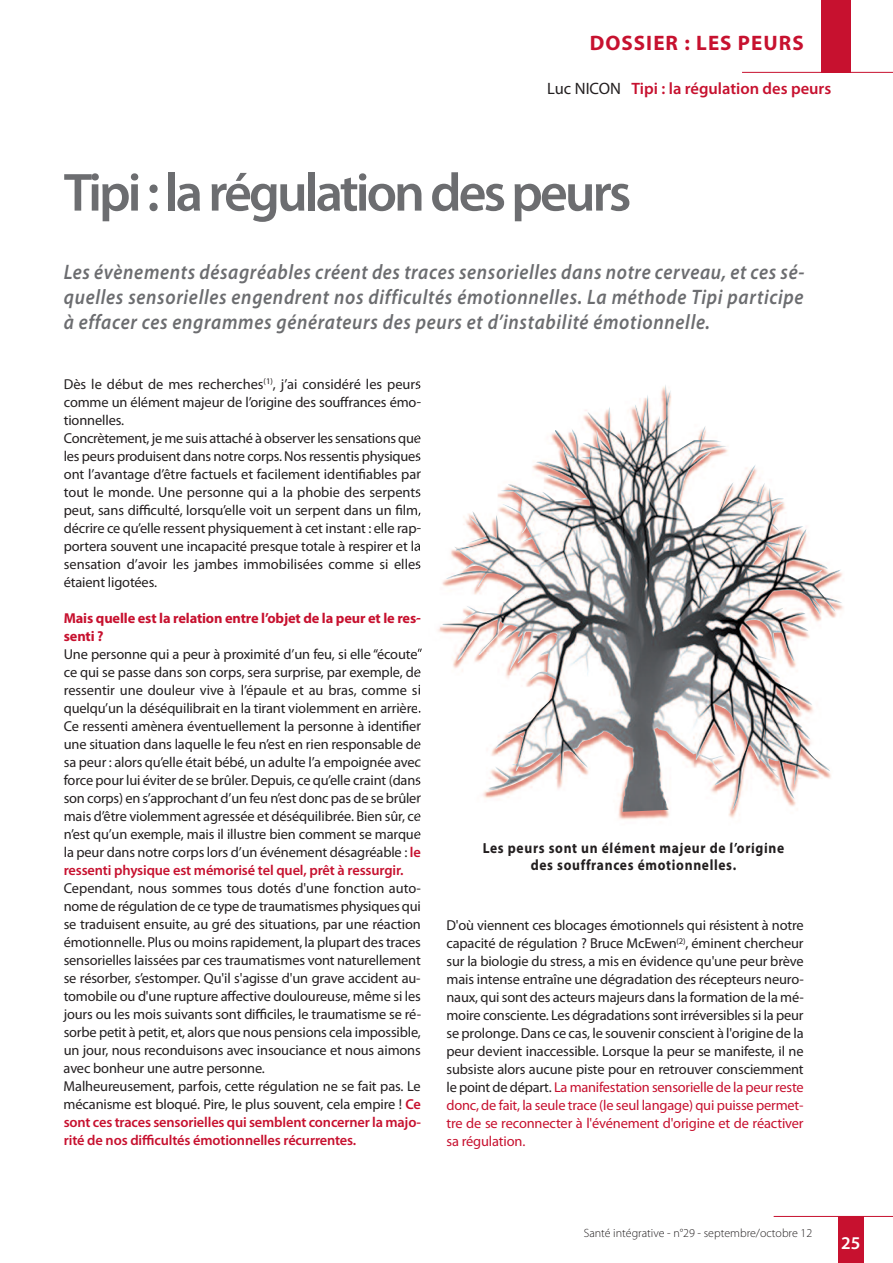
<style>
.page{position:relative;width:893px;height:1263px;background:#fff}
.page>*{position:absolute;margin:0;border:0;box-sizing:border-box;transform-origin:0 0}
.t1{font:600 54px "Myriad Pro";letter-spacing:-.055em;color:#6c6d70}
.t2{font:italic 600 21px/25.2px "Myriad Pro";letter-spacing:.035em;color:#6c6d70;text-align:justify;scale:.9 1}
.t3{font:700 21px "Myriad Pro";letter-spacing:.05em;color:#c7112f}
.t4{font:600 18px "Myriad Pro";color:#fff}
.t5{font:600 16.5px "Myriad Pro";color:#c7112f}
.t6{font:700 15px/16.5px "Myriad Pro";letter-spacing:.05em;color:#231f20;text-align:center;scale:.9 1}
.t7{font:14.4px/18px "Myriad Pro";letter-spacing:-.01em;color:#231f20}
.t8{font:700 14.4px/18px "Myriad Pro";letter-spacing:-.01em;color:#c7112f}
.t9{font:300 12px "Myriad Pro";color:#231f20}
.s1{font-weight:400;color:#231f20}
.s2{font-weight:600;color:#c7112f}
.s3{color:#c7112f}
</style>
<div class="page">
<div style="left:838px;top:1216px;width:25px;height:47px;background:#c7112f"></div>
<hr style="left:774px;top:1216px;width:119px;height:1px;background:#c7112f">
<div style="left:821px;top:0;width:29px;height:72px;background:#c7112f"></div>
<hr style="left:742px;top:72px;width:151px;height:1px;background:#c7112f">
<img style="left:418px;top:381px;width:379px;height:462px">
<img style="left:660px;top:384px;width:183px;height:401px">
<h2 class="t3" style="left:590px;top:35px;width:215px">DOSSIER : LES PEURS</h2>
<p class="t5" style="left:547px;top:83px;width:285px"><span class="s1">Luc NICON</span> Tipi : la régulation des peurs</p>
<h1 class="t1" style="left:64px;top:172px;width:569px">Tipi:larégulationdespeurs</h1>
<p class="t2" style="left:64px;top:261px;width:824px">Les évènements désagréables créent des traces sensorielles dans notre cerveau, et ces sé&shy;quelles sensorielles engendrent nos difficultés émotionnelles. La méthode Tipi participe à effacer ces engrammes générateurs des peurs et d’instabilité émotionnelle.</p>
<p class="t7" style="left:64px;top:376px;width:359px">Dès le début de mes recherches<sup>(1)</sup>, j’ai considéré les peurs comme un élément majeur de l’origine des souffrances émo&shy;tionnelles.<br>Concrètement, je me suis attaché à observer les sensations que les peurs produisent dans notre corps. Nos ressentis physiques ont l’avantage d’être factuels et facilement identifiables par tout le monde. Une personne qui a la phobie des serpents peut, sans difficulté, lorsqu’elle voit un serpent dans un film, décrire ce qu’elle ressent physiquement à cet instant : elle rap&shy;portera souvent une incapacité presque totale à respirer et la sensation d’avoir les jambes immobilisées comme si elles étaient ligotées.</p>
<p class="t8" style="left:64px;top:610px;width:359px">Mais quelle est la relation entre l’objet de la peur et le res&shy;senti ?</p>
<p class="t7" style="left:64px;top:646px;width:360px;text-align:justify">Une personne qui a peur à proximité d’un feu, si elle “écoute” ce qui se passe dans son corps, sera surprise, par exemple, de ressentir une douleur vive à l’épaule et au bras, comme si quelqu’un la déséquilibrait en la tirant violemment en arrière.<br>Ce ressenti amènera éventuellement la personne à identifier une situation dans laquelle le feu n’est en rien responsable de sa peur : alors qu’elle était bébé, un adulte l’a empoignée avec force pour lui éviter de se brûler. Depuis, ce qu’elle craint (dans son corps) en s’approchant d’un feu n’est donc pas de se brûler mais d’être violemment agressée et déséquilibrée. Bien sûr, ce n’est qu’un exemple, mais il illustre bien comment se marque la peur dans notre corps lors d’un événement désagréable : <span class="s2">le ressenti physique est mémorisé tel quel, prêt à ressurgir.</span></p>
<p class="t7" style="left:64px;top:880px;width:359px">Cependant, nous sommes tous dotés d'une fonction auto&shy;nome de régulation de ce type de traumatismes physiques qui se traduisent ensuite, au gré des situations, par une réaction émotionnelle. Plus ou moins rapidement, la plupart des traces sensorielles laissées par ces traumatismes vont naturellement se résorber, s’estomper. Qu'il s'agisse d'un grave accident au&shy;tomobile ou d'une rupture affective douloureuse, même si les jours ou les mois suivants sont difficiles, le traumatisme se ré&shy;sorbe petit à petit, et, alors que nous pensions cela impossible, un jour, nous reconduisons avec insouciance et nous aimons avec bonheur une autre personne.<br>Malheureusement, parfois, cette régulation ne se fait pas. Le mécanisme est bloqué. Pire, le plus souvent, cela empire ! <span class="s2">Ce sont ces traces sensorielles qui semblent concerner la majo&shy;rité de nos difficultés émotionnelles récurrentes.</span></p>
<p class="t6" style="left:483px;top:841px;width:337px">Les peurs sont un élément majeur de l’origine des souffrances émotionnelles.</p>
<p class="t7" style="left:446px;top:918px;width:359px;text-align:justify">D'où viennent ces blocages émotionnels qui résistent à notre capacité de régulation ? Bruce McEwen<sup>(2)</sup>, éminent chercheur sur la biologie du stress, a mis en évidence qu'une peur brève mais intense entraîne une dégradation des récepteurs neuro&shy;naux, qui sont des acteurs majeurs dans la formation de la mé&shy;moire consciente. Les dégradations sont irréversibles si la peur se prolonge. Dans ce cas, le souvenir conscient à l'origine de la peur devient inaccessible. Lorsque la peur se manifeste, il ne subsiste alors aucune piste pour en retrouver consciemment le point de départ. <span class="s3">La manifestation sensorielle de la peur reste donc, de fait, la seule trace (le seul langage) qui puisse permet&shy;tre de se reconnecter à l'événement d'origine et de réactiver sa régulation.</span></p>
<p class="t9" style="left:584px;top:1228px;width:230px">Santé intégrative - n°29 - septembre/octobre 12</p>
<p class="t4" style="left:841px;top:1236px;width:21px">25</p>
</div>
